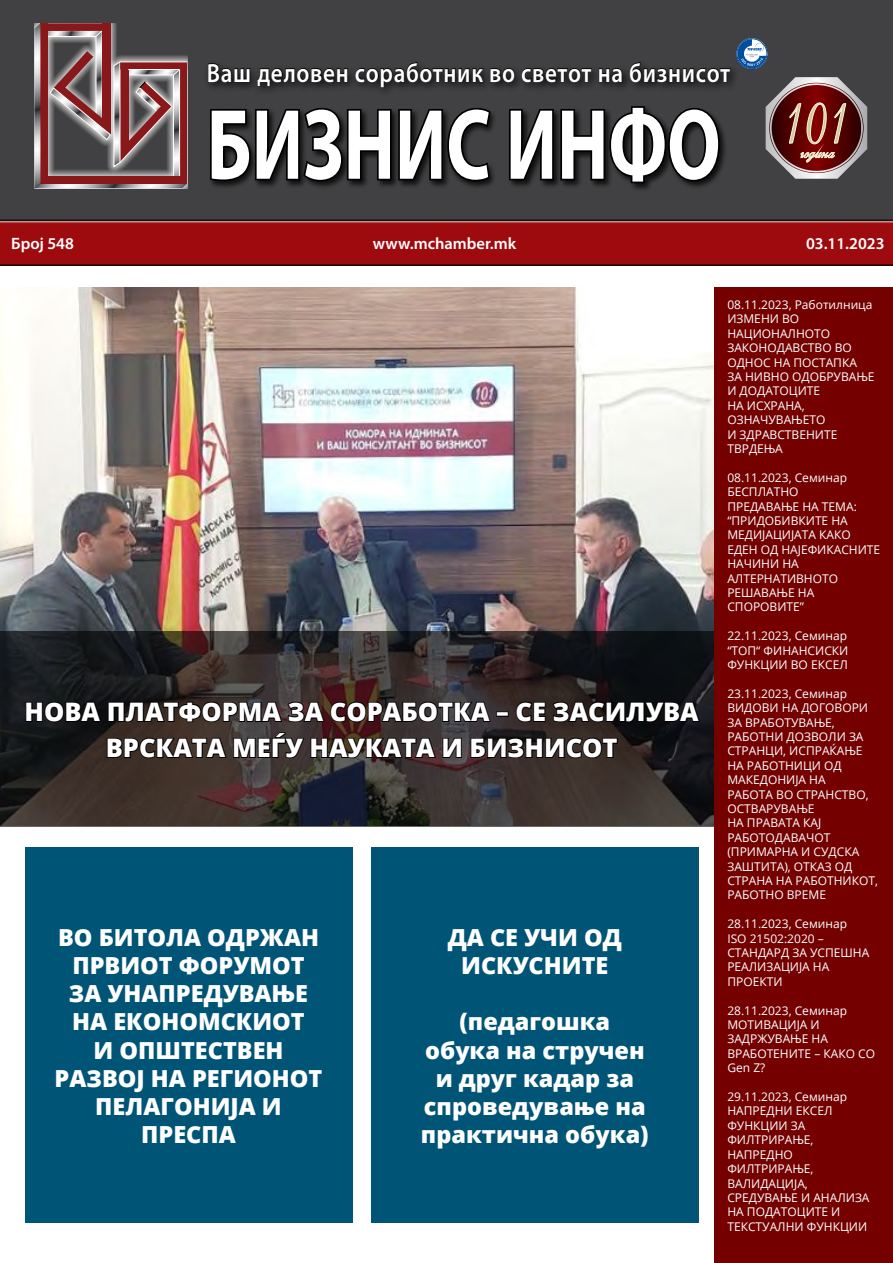
<style>
.page{position:relative;width:893px;height:1263px;background:#fff}
.page>*{position:absolute;margin:0;border:0;box-sizing:border-box;transform-origin:0 0}
.t1{font:700 100.95px "Myriad Pro";color:#fff;scale:.74 1}
.t2{font:600 26.4px "Myriad Pro";letter-spacing:.03em;color:#fff;scale:.88 1}
.t3{font:800 25.5px/36px "Open Sans";color:#fff;text-align:center}
.t4{font:800 23.4px/28.2px "Open Sans";color:#fff;text-align:center}
.t5{font:600 16.5px "Myriad Pro";color:#fff}
.t6{font:12px/14.4px "Open Sans";color:#fff}
</style>
<div class="page">
<div style="left:0;top:0;width:893px;height:221px;background:#414042"></div>
<svg style="left:34px;top:23px;width:153px;height:166px"></svg>
<div style="left:209px;top:104px;width:519px;height:88px;background:#000;opacity:.75"></div>
<svg style="left:209px;top:106px;width:283px;height:77px"></svg>
<svg style="left:507px;top:104px;width:214px;height:81px"></svg>
<div style="left:203px;top:59px;width:537px;height:39px;background:#000;opacity:.86"></div>
<svg style="left:208px;top:63px;width:42px;height:20px"></svg>
<svg style="left:257px;top:68px;width:91px;height:18px;background:#1e1d1e"></svg>
<svg style="left:355px;top:62px;width:129px;height:26px"></svg>
<svg style="left:490px;top:68px;width:25px;height:15px"></svg>
<svg style="left:521px;top:68px;width:71px;height:15px"></svg>
<svg style="left:599px;top:68px;width:23px;height:15px"></svg>
<svg style="left:630px;top:62px;width:101px;height:21px"></svg>
<div style="left:0;top:219px;width:893px;height:47px;background:#272628"></div>
<div style="left:0;top:220px;width:893px;height:48px;background:#000;opacity:.75"></div>
<img style="left:766px;top:77px;width:101px;height:102px">
<img style="left:769px;top:83px;width:95px;height:90px">
<svg style="left:788px;top:102px;width:58px;height:60px;background:#873a31"></svg>
<svg style="left:736px;top:38px;width:31px;height:31px"></svg>
<svg style="left:737px;top:39px;width:29px;height:29px"></svg>
<svg style="left:741px;top:38px;width:26px;height:28px"></svg>
<div style="left:737px;top:39px;width:30px;height:30px;border:1px solid #014e9f;border-radius:50%"></div>
<img style="left:0;top:288px;width:715px;height:343px">
<svg style="left:0;top:631px;width:715px;height:196px;background:#302a2a"></svg>
<svg style="left:25px;top:685px;width:676px;height:74px;background:#27201e"></svg>
<div style="left:25px;top:848px;width:327px;height:375px;background:#005476"></div>
<div style="left:371px;top:848px;width:328px;height:375px;background:#005476"></div>
<div style="left:715px;top:287px;width:178px;height:976px;background:#740000"></div>
<h2 class="t2" style="left:207px;top:56px;width:596px">Ваш деловен соработник во светот на бизнисот</h2>
<h1 class="t1" style="left:207px;top:79px;width:696px">БИЗНИС ИНФО</h1>
<h3 class="t5" style="left:11px;top:233px;width:64px">Број 548</h3>
<h3 class="t5" style="left:373px;top:233px;width:145px">www.mchamber.mk</h3>
<h3 class="t5" style="left:806px;top:233px;width:80px">03.11.2023</h3>
<h3 class="t3" style="left:25px;top:692px;width:676px">НОВА ПЛАТФОРМА ЗА СОРАБОТКА – СЕ ЗАСИЛУВА<br>ВРСКАТА МЕЃУ НАУКАТА И БИЗНИСОТ</h3>
<h3 class="t4" style="left:55px;top:922px;width:269px">ВО БИТОЛА ОДРЖАН<br>ПРВИОТ ФОРУМОТ<br>ЗА УНАПРЕДУВАЊЕ<br>НА ЕКОНОМСКИОТ<br>И ОПШТЕСТВЕН<br>РАЗВОЈ НА РЕГИОНOT<br>ПЕЛАГОНИЈА И<br>ПРЕСПА</h3>
<h3 class="t4" style="left:448px;top:922px;width:175px">ДА СЕ УЧИ ОД<br>ИСКУСНИТЕ</h3>
<h3 class="t4" style="left:421px;top:1006px;width:229px">(педагошка обука на стручен и друг кадар за спроведување на практична обука)</h3>
<p class="t6" style="left:727px;top:297px;width:149px">08.11.2023, Работилница<br>ИЗМЕНИ ВО<br>НАЦИОНАЛНОТО<br>ЗАКОНОДАВСТВО ВО<br>ОДНОС НА ПОСТАПКА<br>ЗА НИВНО ОДОБРУВАЊЕ<br>И ДОДАТОЦИТЕ<br>НА ИСХРАНА,<br>ОЗНАЧУВАЊЕТО<br>И ЗДРАВСТВЕНИТЕ<br>ТВРДЕЊА</p>
<p class="t6" style="left:727px;top:470px;width:154px">08.11.2023, Семинар<br>БЕСПЛАТНО<br>ПРЕДАВАЊЕ НА ТЕМА: “ПРИДОБИВКИТЕ НА<br>МЕДИЈАЦИЈАТА КАКО<br>ЕДЕН ОД НАЈЕФИКАСНИТЕ<br>НАЧИНИ НА<br>АЛТЕРНАТИВНОТО<br>РЕШАВАЊЕ НА<br>СПОРОВИТЕ”</p>
<p class="t6" style="left:727px;top:628px;width:123px;text-align:justify">22.11.2023, Семинар “ТОП“ ФИНАНСИСКИ ФУНКЦИИ ВО ЕКСЕЛ</p>
<p class="t6" style="left:727px;top:686px;width:152px">23.11.2023, Семинар<br>ВИДОВИ НА ДОГОВОРИ<br>ЗА ВРАБОТУВАЊЕ,<br>РАБОТНИ ДОЗВОЛИ ЗА<br>СТРАНЦИ, ИСПРАЌАЊЕ<br>НА РАБОТНИЦИ ОД<br>МАКЕДОНИЈА НА<br>РАБОТА ВО СТРАНСТВО,<br>ОСТВАРУВАЊЕ<br>НА ПРАВАТА КАЈ<br>РАБОТОДАВАЧОТ (ПРИМАРНА И СУДСКА<br>ЗАШТИТА), ОТКАЗ ОД<br>СТРАНА НА РАБОТНИКОТ,<br>РАБОТНО ВРЕМЕ</p>
<p class="t6" style="left:727px;top:916px;width:143px">28.11.2023, Семинар<br>ISO 21502:2020 –<br>СТАНДАРД ЗА УСПЕШНА<br>РЕАЛИЗАЦИЈА НА<br>ПРОЕКТИ</p>
<p class="t6" style="left:727px;top:1003px;width:149px">28.11.2023, Семинар<br>МОТИВАЦИЈА И<br>ЗАДРЖУВАЊЕ НА<br>ВРАБОТЕНИТЕ – КАКО СО<br>Gen Z?</p>
<p class="t6" style="left:727px;top:1089px;width:144px">29.11.2023, Семинар<br>НАПРЕДНИ ЕКСЕЛ<br>ФУНКЦИИ ЗА<br>ФИЛТРИРАЊЕ,<br>НАПРЕДНО<br>ФИЛТРИРАЊЕ,<br>ВАЛИДАЦИЈА,<br>СРЕДУВАЊЕ И АНАЛИЗА<br>НА ПОДАТОЦИТЕ И<br>ТЕКСТУАЛНИ ФУНКЦИИ</p>
</div>
